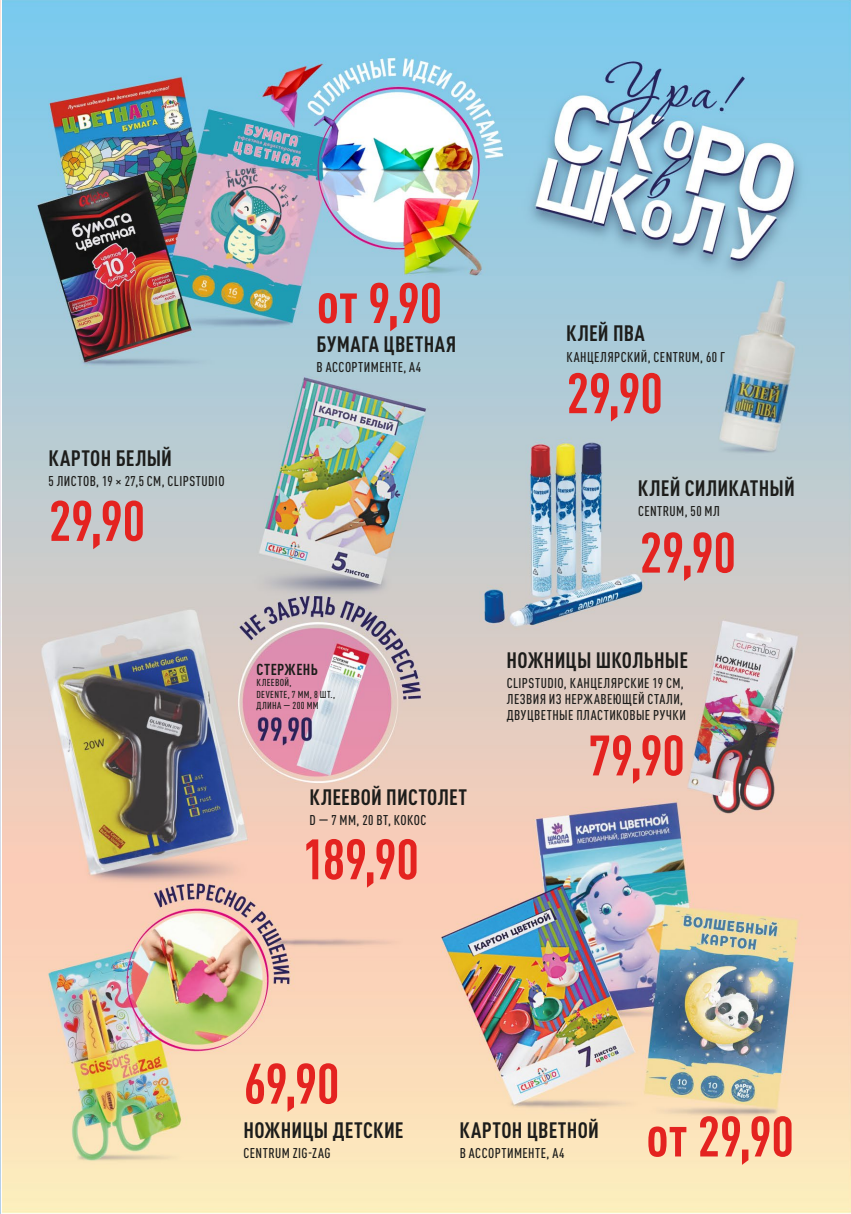
<style>
.page{position:relative;width:851px;height:1214px;background:#fff}
.page>*{position:absolute;margin:0;border:0;box-sizing:border-box;transform-origin:0 0}
.t1{font:700 condensed 56px "DIN Pro";letter-spacing:-.005em;color:#e42320}
.t2{font:700 condensed 22px "DIN Pro";letter-spacing:.01em;color:#1d1d1b}
.t3{font:700 condensed 15.6px "DIN Pro";letter-spacing:.02em;color:#1d1d1b}
.t4{font:500 condensed 14px/16px "DIN Pro";letter-spacing:.03em;color:#1d1d1b}
.t5{font:500 condensed 10px/11.4px "DIN Pro";letter-spacing:.035em;color:#1d1d1b}
</style>
<div class="page">
<img style="left:2px;top:0;width:848px;height:1213px">
<img style="left:0;top:0;width:1px;height:1213px">
<h2 class="t2" style="left:48px;top:441px;width:125px">КАРТОН БЕЛЫЙ</h2>
<p class="t4" style="left:49px;top:471px;width:177px">5 ЛИСТОВ, 19 × 27,5 СМ, CLIPSTUDIO</p>
<h1 class="t1" style="left:49px;top:478px;width:98px">29,90</h1>
<h1 class="t1" style="left:317px;top:261px;width:127px">от 9,90</h1>
<h2 class="t2" style="left:316px;top:328px;width:141px">БУМАГА ЦВЕТНАЯ</h2>
<p class="t4" style="left:316px;top:358px;width:106px">В АССОРТИМЕНТЕ, А4</p>
<p class="t3" style="left:256px;top:657px;width:63px">СТЕРЖЕНЬ</p>
<p class="t5" style="left:256px;top:676px;width:80px">КЛЕЕВОЙ,<br>DEVENTE, 7 ММ, 8 ШТ.,<br>ДЛИНА — 200 ММ</p>
<h2 class="t2" style="left:309px;top:780px;width:159px">КЛЕЕВОЙ ПИСТОЛЕТ</h2>
<p class="t4" style="left:309px;top:811px;width:118px">D — 7 ММ, 20 ВТ, КОКОС</p>
<h1 class="t1" style="left:302px;top:817px;width:118px">189,90</h1>
<h2 class="t2" style="left:566px;top:317px;width:80px">КЛЕЙ ПВА</h2>
<p class="t4" style="left:566px;top:347px;width:160px">КАНЦЕЛЯРСКИЙ, CENTRUM, 60 Г</p>
<h1 class="t1" style="left:566px;top:351px;width:98px">29,90</h1>
<h2 class="t2" style="left:638px;top:471px;width:158px">КЛЕЙ СИЛИКАТНЫЙ</h2>
<p class="t4" style="left:638px;top:501px;width:83px">CENTRUM, 50 МЛ</p>
<h1 class="t1" style="left:639px;top:510px;width:98px">29,90</h1>
<h2 class="t2" style="left:506px;top:643px;width:183px">НОЖНИЦЫ ШКОЛЬНЫЕ</h2>
<p class="t4" style="left:506px;top:673px;width:181px">CLIPSTUDIO, КАНЦЕЛЯРСКИЕ 19 СМ,<br>ЛЕЗВИЯ ИЗ НЕРЖАВЕЮЩЕЙ СТАЛИ,<br>ДВУЦВЕТНЫЕ ПЛАСТИКОВЫЕ РУЧКИ</p>
<h1 class="t1" style="left:588px;top:713px;width:98px">79,90</h1>
<h1 class="t1" style="left:244px;top:1041px;width:97px">69,90</h1>
<h2 class="t2" style="left:243px;top:1113px;width:162px">НОЖНИЦЫ ДЕТСКИЕ</h2>
<p class="t4" style="left:243px;top:1143px;width:88px">CENTRUM ZIG-ZAG</p>
<h2 class="t2" style="left:459px;top:1113px;width:141px">КАРТОН ЦВЕТНОЙ</h2>
<p class="t4" style="left:459px;top:1143px;width:106px">В АССОРТИМЕНТЕ, А4</p>
<h1 class="t1" style="left:646px;top:1094px;width:149px">от 29,90</h1>
</div>
